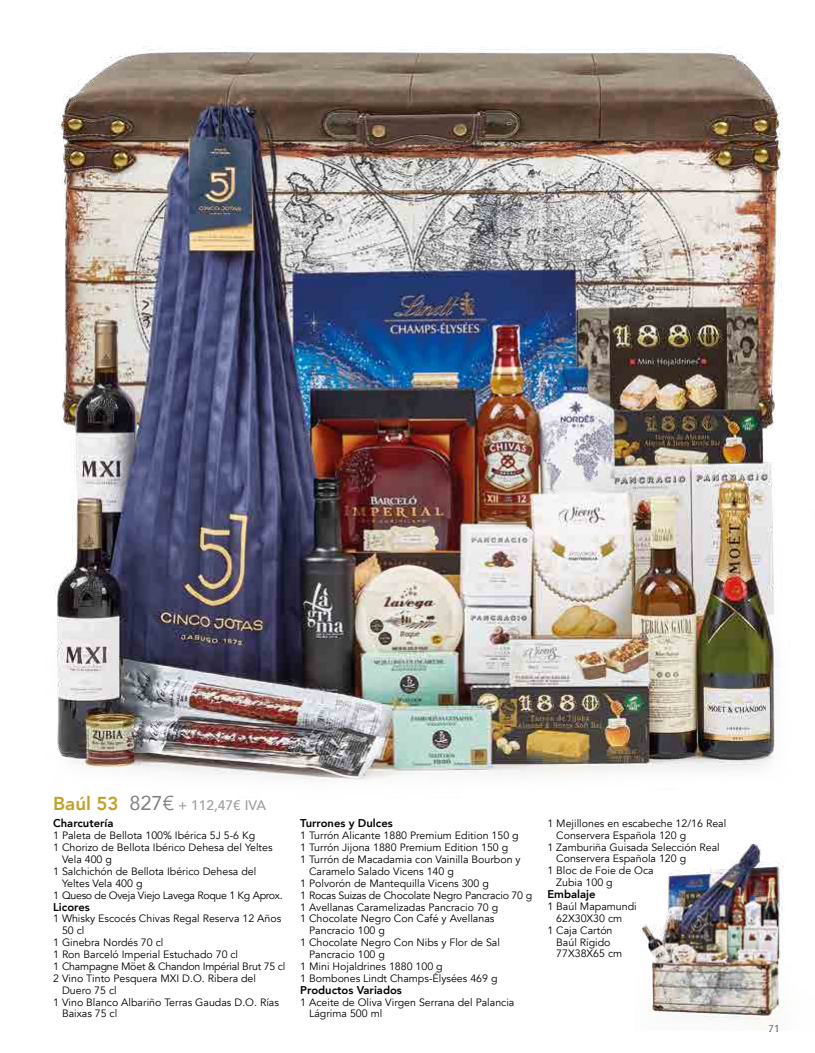
<style>
.page{position:relative;width:815px;height:1053px;background:#fff}
.page>*{position:absolute;margin:0;border:0;box-sizing:border-box;transform-origin:0 0}
.t1{font:500 13.75px "Avenir";color:#9e9d9d}
.t2{font:800 11.25px "Avenir";color:#000}
.t3{font:10.62px/11.9px "Avenir";color:#000}
.t4{font:10.62px "Avenir";letter-spacing:-.02em;color:#000}
.t5{font:10.62px "Avenir";letter-spacing:-.03em;color:#000}
.t6{font:10px "Avenir";color:#000}
.s1{font-weight:800;font-size:18.75px;color:#c1a128}
.s2{font-weight:400;font-size:20px;color:#828282}
</style>
<div class="page">
<img style="left:54px;top:46px;width:729px;height:736px">
<img style="left:641px;top:844px;width:144px;height:180px">
<p class="t1" style="left:53px;top:793px;width:215px"><span class="s1">Baúl 53</span> <span class="s2">827€</span> + 112,47€ IVA</p>
<p class="t2" style="left:53px;top:814px;width:62px">Charcutería</p>
<p class="t3" style="left:53px;top:829px;width:204px">1 Paleta de Bellota 100% Ibérica 5J 5-6 Kg</p>
<p class="t3" style="left:53px;top:841px;width:221px">1 Chorizo de Bellota Ibérico Dehesa del Yeltes</p>
<p class="t3" style="left:62px;top:853px;width:52px">Vela 400 g</p>
<p class="t3" style="left:53px;top:865px;width:205px">1 Salchichón de Bellota Ibérico Dehesa del</p>
<p class="t3" style="left:62px;top:877px;width:82px">Yeltes Vela 400 g</p>
<p class="t5" style="left:53px;top:888px;width:231px">1 Queso de Oveja Viejo Lavega Roque 1 Kg Aprox.</p>
<p class="t2" style="left:53px;top:897px;width:38px">Licores</p>
<p class="t3" style="left:53px;top:912px;width:230px">1 Whisky Escocés Chivas Regal Reserva 12 Años</p>
<p class="t3" style="left:62px;top:924px;width:24px">50 cl</p>
<p class="t3" style="left:53px;top:936px;width:112px">1 Ginebra Nordés 70 cl</p>
<p class="t3" style="left:53px;top:948px;width:187px">1 Ron Barceló Imperial Estuchado 70 cl</p>
<p class="t4" style="left:53px;top:959px;width:234px">1 Champagne Möet &amp; Chandon Impérial Brut 75 cl</p>
<p class="t3" style="left:53px;top:972px;width:204px">2 Vino Tinto Pesquera MXI D.O. Ribera del</p>
<p class="t3" style="left:62px;top:984px;width:56px">Duero 75 cl</p>
<p class="t3" style="left:53px;top:996px;width:227px">1 Vino Blanco Albariño Terras Gaudas D.O. Rías</p>
<p class="t3" style="left:62px;top:1007px;width:57px">Baixas 75 cl</p>
<p class="t2" style="left:300px;top:814px;width:94px">Turrones y Dulces</p>
<p class="t3" style="left:300px;top:829px;width:220px">1 Turrón Alicante 1880 Premium Edition 150 g</p>
<p class="t3" style="left:300px;top:841px;width:210px">1 Turrón Jijona 1880 Premium Edition 150 g</p>
<p class="t3" style="left:300px;top:853px;width:222px">1 Turrón de Macadamia con Vainilla Bourbon y</p>
<p class="t3" style="left:309px;top:865px;width:146px">Caramelo Salado Vicens 140 g</p>
<p class="t3" style="left:300px;top:877px;width:190px">1 Polvorón de Mantequilla Vicens 300 g</p>
<p class="t4" style="left:300px;top:888px;width:233px">1 Rocas Suizas de Chocolate Negro Pancracio 70 g</p>
<p class="t3" style="left:300px;top:901px;width:199px">1 Avellanas Caramelizadas Pancracio 70 g</p>
<p class="t3" style="left:300px;top:912px;width:196px">1 Chocolate Negro Con Café y Avellanas</p>
<p class="t3" style="left:309px;top:924px;width:77px">Pancracio 100 g</p>
<p class="t3" style="left:300px;top:936px;width:201px">1 Chocolate Negro Con Nibs y Flor de Sal</p>
<p class="t3" style="left:309px;top:948px;width:77px">Pancracio 100 g</p>
<p class="t3" style="left:300px;top:960px;width:144px">1 Mini Hojaldrines 1880 100 g</p>
<p class="t3" style="left:300px;top:972px;width:199px">1 Bombones Lindt Champs-Élysées 469 g</p>
<p class="t2" style="left:300px;top:980px;width:103px">Productos Variados</p>
<p class="t3" style="left:309px;top:996px;width:207px;text-indent:-9px">1 Aceite de Oliva Virgen Serrana del Palancia<br>Lágrima 500 ml</p>
<p class="t3" style="left:547px;top:817px;width:180px">1 Mejillones en escabeche 12/16 Real</p>
<p class="t3" style="left:556px;top:829px;width:131px">Conservera Española 120 g</p>
<p class="t3" style="left:547px;top:841px;width:174px">1 Zamburiña Guisada Selección Real</p>
<p class="t3" style="left:556px;top:852px;width:131px">Conservera Española 120 g</p>
<p class="t3" style="left:547px;top:864px;width:108px">1 Bloc de Foie de Oca</p>
<p class="t3" style="left:556px;top:876px;width:58px">Zubia 100 g</p>
<p class="t2" style="left:547px;top:885px;width:50px">Embalaje</p>
<p class="t3" style="left:547px;top:900px;width:91px">1 Baúl Mapamundi</p>
<p class="t3" style="left:556px;top:912px;width:67px">62X30X30 cm</p>
<p class="t3" style="left:547px;top:924px;width:67px">1 Caja Cartón</p>
<p class="t3" style="left:556px;top:936px;width:56px">Baúl Rígido</p>
<p class="t3" style="left:556px;top:947px;width:67px">77X38X65 cm</p>
<p class="t6" style="left:768px;top:1022px;width:13px">71</p>
</div>
